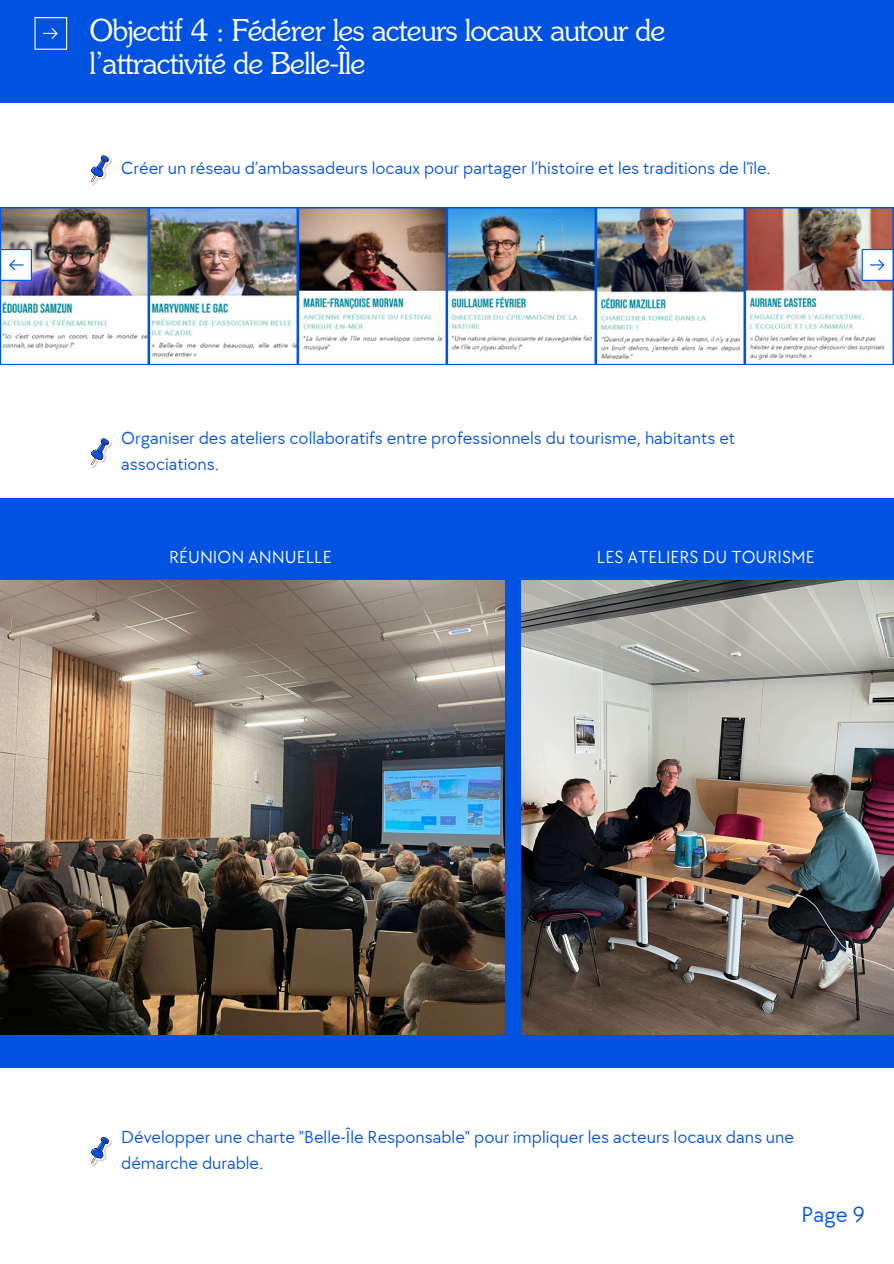
<style>
.page{position:relative;width:894px;height:1264px;background:#fff}
.page>*{position:absolute;margin:0;border:0;box-sizing:border-box;transform-origin:0 0}
.t1{font:300 30px/32.7px "Souvenir Std";letter-spacing:-.03em;color:#fff}
.t2{font:22.5px "TT Chocolates";color:#0052e0}
.t3{font:18px/25.8px "TT Chocolates";color:#0052e0}
.t4{font:18px "TT Chocolates";color:#fff}
</style>
<div class="page">
<div style="left:0;top:498px;width:893px;height:569px;background:#0052e0"></div>
<div style="left:0;top:0;width:893px;height:102px;background:#0052e0"></div>
<svg style="left:34px;top:17px;width:33px;height:33px"></svg>
<svg style="left:91px;top:155px;width:21px;height:30px"></svg>
<img style="left:0;top:207px;width:893px;height:158px">
<svg style="left:91px;top:438px;width:21px;height:30px"></svg>
<svg style="left:91px;top:1136px;width:21px;height:30px"></svg>
<img style="left:0;top:580px;width:504px;height:454px">
<img style="left:521px;top:580px;width:372px;height:454px">
<p class="t1" style="left:89px;top:17px;width:577px">Objectif 4 : Fédérer les acteurs locaux autour de l’attractivité de Belle-Île</p>
<h1 class="t3" style="left:121px;top:156px;width:651px">Créer un réseau d’ambassadeurs locaux pour partager l’histoire et les traditions de l’île.</h1>
<p class="t3" style="left:121px;top:426px;width:615px">Organiser des ateliers collaboratifs entre professionnels du tourisme, habitants et associations.</p>
<p class="t4" style="left:169px;top:547px;width:164px">RÉUNION ANNUELLE</p>
<p class="t4" style="left:596px;top:547px;width:219px">LES ATELIERS DU TOURISME</p>
<p class="t3" style="left:121px;top:1124px;width:674px">Développer une charte "Belle-Île Responsable" pour impliquer les acteurs locaux dans une démarche durable.</p>
<p class="t2" style="left:801px;top:1201px;width:65px">Page 9</p>
</div>
